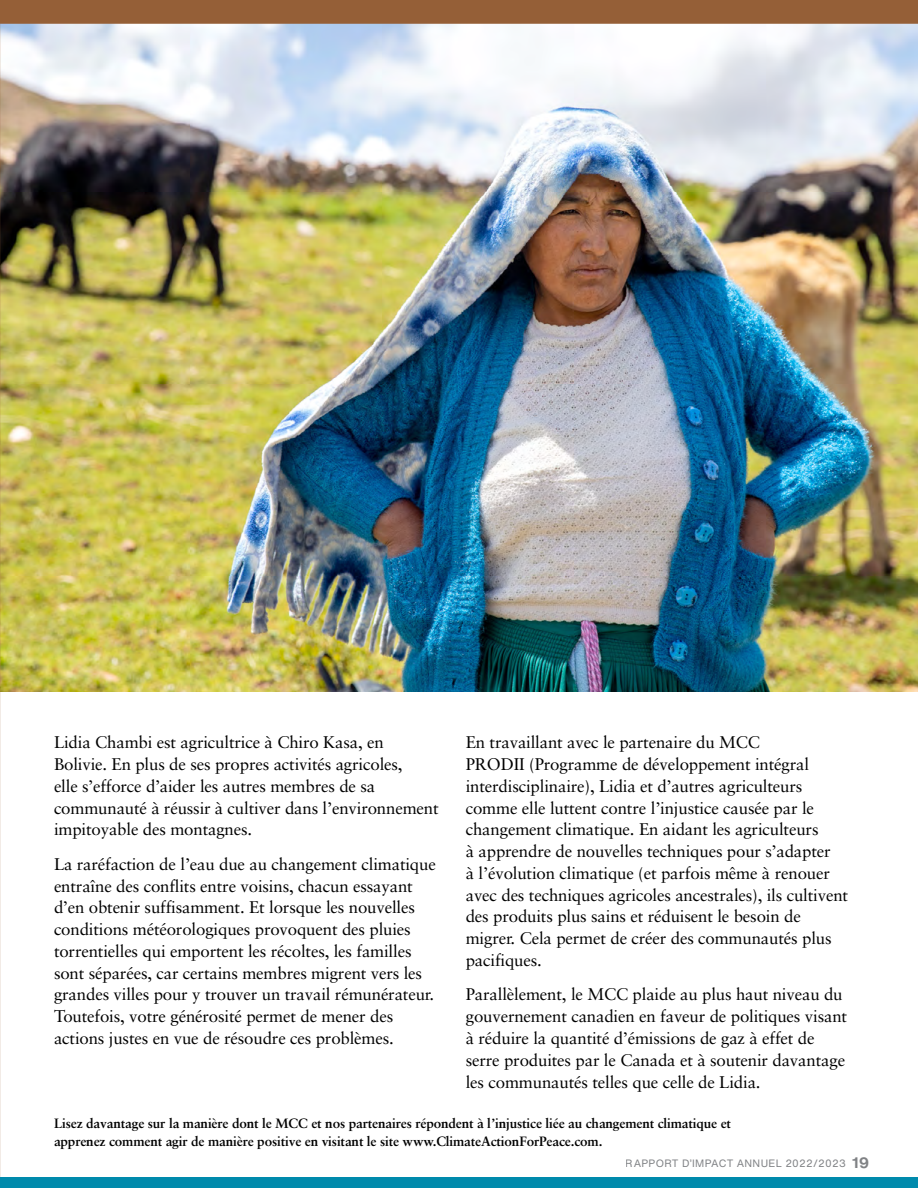
<style>
.page{position:relative;width:918px;height:1188px;background:#fff}
.page>*{position:absolute;margin:0;border:0;box-sizing:border-box;transform-origin:0 0}
.t1{font:16.8px/21.8px "Sabon LT Pro";letter-spacing:-.01em;color:#000}
.t2{font:700 13.5px/18px "Sabon LT Pro";letter-spacing:-.01em;color:#000}
.t3{font:10.5px "Helvetica Now Text";letter-spacing:.03em;color:#808285}
.s1{font-weight:700;font-size:15px}
</style>
<div class="page">
<img style="left:0;top:0;width:918px;height:1177px">
<div style="left:0;top:1177px;width:918px;height:11px;background:#008aac"></div>
<p class="t1" style="left:54px;top:731px;width:386px">Lidia Chambi est agricultrice à Chiro Kasa, en Bolivie. En plus de ses propres activités agricoles,<br>elle s’efforce d’aider les autres membres de sa communauté à réussir à cultiver dans l’environnement impitoyable des montagnes.</p>
<p class="t1" style="left:54px;top:853px;width:383px">La raréfaction de l’eau due au changement climatique entraîne des conflits entre voisins, chacun essayant d’en obtenir suffisamment. Et lorsque les nouvelles conditions météorologiques provoquent des pluies torrentielles qui emportent les récoltes, les familles sont séparées, car certains membres migrent vers les grandes villes pour y trouver un travail rémunérateur.<br>Toutefois, votre générosité permet de mener des actions justes en vue de résoudre ces problèmes.</p>
<p class="t1" style="left:466px;top:731px;width:384px">En travaillant avec le partenaire du MCC<br>PRODII (Programme de développement intégral interdisciplinaire), Lidia et d’autres agriculteurs comme elle luttent contre l’injustice causée par le changement climatique. En aidant les agriculteurs<br>à apprendre de nouvelles techniques pour s’adapter<br>à l’évolution climatique (et parfois même à renouer avec des techniques agricoles ancestrales), ils cultivent des produits plus sains et réduisent le besoin de migrer. Cela permet de créer des communautés plus pacifiques.</p>
<p class="t1" style="left:466px;top:983px;width:383px">Parallèlement, le MCC plaide au plus haut niveau du gouvernement canadien en faveur de politiques visant à réduire la quantité d’émissions de gaz à effet de serre produites par le Canada et à soutenir davantage les communautés telles que celle de Lidia.</p>
<p class="t2" style="left:54px;top:1114px;width:679px">Lisez davantage sur la manière dont le MCC et nos partenaires répondent à l’injustice liée au changement climatique et apprenez comment agir de manière positive en visitant le site www.ClimateActionForPeace.com.</p>
<p class="t3" style="left:626px;top:1155px;width:245px">RAPPORT D’IMPACT ANNUEL 2022/2023 <span class="s1">19</span></p>
</div>
